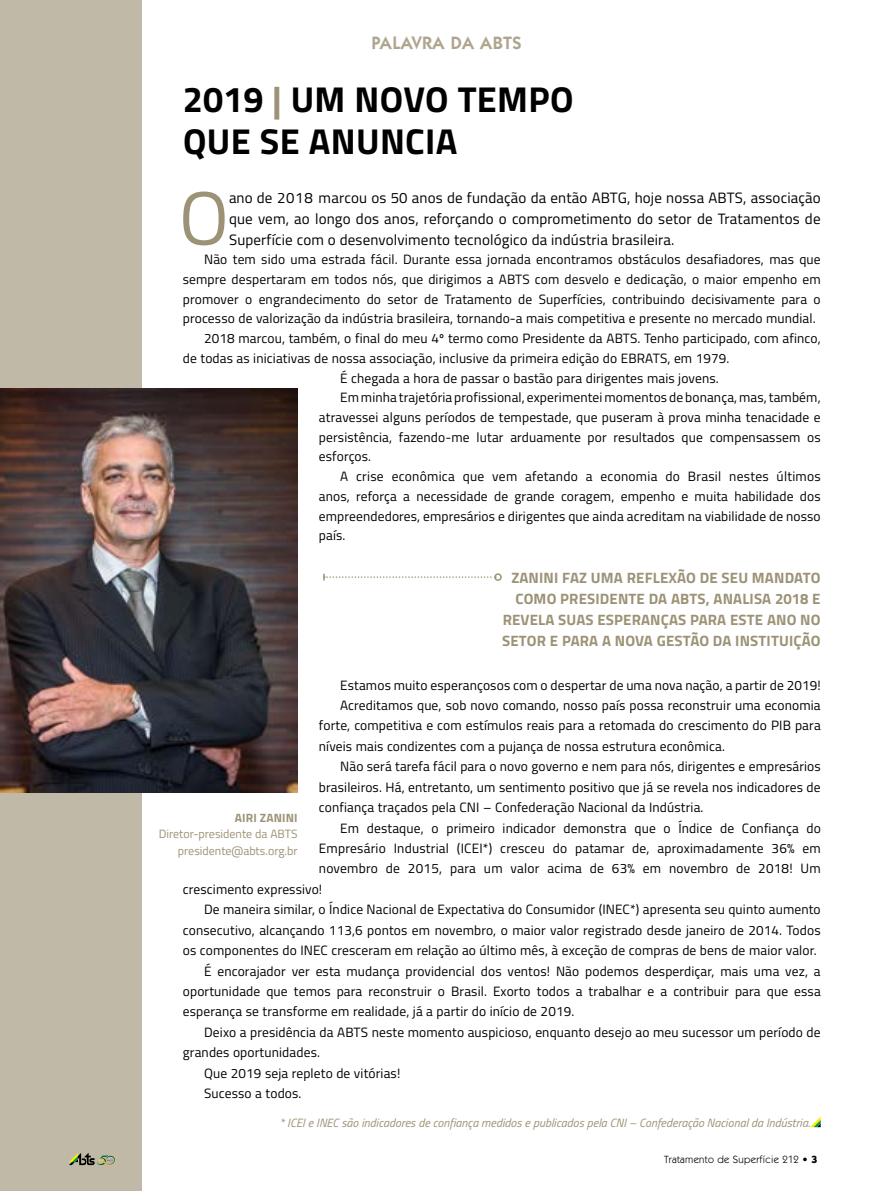
<style>
.page{position:relative;width:893px;height:1191px;background:#fff}
.page>*{position:absolute;margin:0;border:0;box-sizing:border-box;transform-origin:0 0}
.t1{font:75.75px "Titillium";color:#9c9276}
.t2{font:700 36px/42px "Titillium";letter-spacing:.01em;color:#000}
.t3{font:600 18px "ITC Kabel Std";letter-spacing:.02em;color:#aea58e}
.t4{font:15px/21px "Titillium";letter-spacing:.01em;color:#000;text-align:justify}
.t5{font:700 15px/21px "Titillium";letter-spacing:.01em;color:#9c9276;text-align:right}
.t6{font:13.5px "Titillium";letter-spacing:.01em;color:#000}
.t7{font:italic 12px "Titillium";color:#9c9276}
.t8{font:12px/16.5px "Titillium";color:#9c9276;text-align:right}
.t9{font:700 12px "Titillium";letter-spacing:.01em;color:#9c9276}
.t10{font:10.5px "ITC Kabel Std";letter-spacing:.03em;color:#000}
.s1{color:#9c9276}
.s2{font-weight:700}
</style>
<div class="page">
<svg style="left:810px;top:1116px;width:11px;height:11px"></svg>
<div style="left:0;top:0;width:142px;height:1191px;background:#c1b9a8"></div>
<img style="left:0;top:388px;width:298px;height:404px">
<svg style="left:323px;top:574px;width:169px;height:6px"></svg>
<div style="left:494px;top:573px;width:8px;height:8px;border:2px solid #9c9276;border-radius:50%"></div>
<svg style="left:69px;top:1153px;width:47px;height:12px"></svg>
<h3 class="t3" style="left:372px;top:32px;width:151px">PALAVRA DA ABTS</h3>
<h2 class="t2" style="left:183px;top:77px;width:392px">2019 <span class="s1">|</span> UM NOVO TEMPO<br>QUE SE ANUNCIA</h2>
<h1 class="t1" style="left:179px;top:163px;width:51px">O</h1>
<p class="t4" style="left:229px;top:186px;width:593px">ano de 2018 marcou os 50 anos de fundação da então ABTG, hoje nossa ABTS, associação que vem, ao longo dos anos, reforçando o comprometimento do setor de Tratamentos de Superfície com o desenvolvimento tecnológico da indústria brasileira.</p>
<p class="t6" style="left:204px;top:250px;width:618px">Não tem sido uma estrada fácil. Durante essa jornada encontramos obstáculos desafiadores, mas que</p>
<p class="t6" style="left:183px;top:269px;width:639px">sempre despertaram em todos nós, que dirigimos a ABTS com desvelo e dedicação, o maior empenho em</p>
<p class="t6" style="left:183px;top:289px;width:639px">promover o engrandecimento do setor de Tratamento de Superfícies, contribuindo decisivamente para o</p>
<p class="t6" style="left:183px;top:309px;width:634px">processo de valorização da indústria brasileira, tornando-a mais competitiva e presente no mercado mundial.</p>
<p class="t6" style="left:204px;top:328px;width:618px">2018 marcou, também, o final do meu 4º termo como Presidente da ABTS. Tenho participado, com afinco,</p>
<p class="t6" style="left:183px;top:348px;width:548px">de todas as iniciativas de nossa associação, inclusive da primeira edição do EBRATS, em 1979.</p>
<p class="t6" style="left:340px;top:368px;width:380px">É chegada a hora de passar o bastão para dirigentes mais jovens.</p>
<p class="t6" style="left:340px;top:388px;width:482px">Em minha trajetória profissional, experimentei momentos de bonança, mas, também,</p>
<p class="t6" style="left:319px;top:407px;width:503px">atravessei alguns períodos de tempestade, que puseram à prova minha tenacidade e</p>
<p class="t6" style="left:319px;top:427px;width:503px">persistência, fazendo-me lutar arduamente por resultados que compensassem os</p>
<p class="t6" style="left:319px;top:447px;width:54px">esforços.</p>
<p class="t6" style="left:340px;top:466px;width:482px">A crise econômica que vem afetando a economia do Brasil nestes últimos</p>
<p class="t6" style="left:319px;top:486px;width:503px">anos, reforça a necessidade de grande coragem, empenho e muita habilidade dos</p>
<p class="t6" style="left:319px;top:506px;width:503px">empreendedores, empresários e dirigentes que ainda acreditam na viabilidade de nosso</p>
<p class="t6" style="left:319px;top:525px;width:28px">país.</p>
<p class="t5" style="left:502px;top:566px;width:320px">ZANINI FAZ UMA REFLEXÃO DE SEU MANDATO COMO PRESIDENTE DA ABTS, ANALISA 2018 E REVELA SUAS ESPERANÇAS PARA ESTE ANO NO SETOR E PARA A NOVA GESTÃO DA INSTITUIÇÃO</p>
<p class="t6" style="left:340px;top:675px;width:482px">Estamos muito esperançosos com o despertar de uma nova nação, a partir de 2019!</p>
<p class="t6" style="left:340px;top:695px;width:482px">Acreditamos que, sob novo comando, nosso país possa reconstruir uma economia</p>
<p class="t6" style="left:319px;top:716px;width:503px">forte, competitiva e com estímulos reais para a retomada do crescimento do PIB para</p>
<p class="t6" style="left:319px;top:736px;width:407px">níveis mais condizentes com a pujança de nossa estrutura econômica.</p>
<p class="t6" style="left:340px;top:756px;width:482px">Não será tarefa fácil para o novo governo e nem para nós, dirigentes e empresários</p>
<p class="t6" style="left:319px;top:777px;width:503px">brasileiros. Há, entretanto, um sentimento positivo que já se revela nos indicadores de</p>
<p class="t6" style="left:319px;top:797px;width:386px">confiança traçados pela CNI – Confederação Nacional da Indústria.</p>
<p class="t6" style="left:340px;top:818px;width:482px">Em destaque, o primeiro indicador demonstra que o Índice de Confiança do</p>
<p class="t6" style="left:319px;top:838px;width:503px">Empresário Industrial (ICEI*) cresceu do patamar de, aproximadamente 36% em</p>
<p class="t6" style="left:319px;top:859px;width:503px">novembro de 2015, para um valor acima de 63% em novembro de 2018! Um</p>
<p class="t6" style="left:183px;top:879px;width:141px">crescimento expressivo!</p>
<p class="t6" style="left:204px;top:899px;width:618px">De maneira similar, o Índice Nacional de Expectativa do Consumidor (INEC*) apresenta seu quinto aumento</p>
<p class="t6" style="left:183px;top:920px;width:639px">consecutivo, alcançando 113,6 pontos em novembro, o maior valor registrado desde janeiro de 2014. Todos</p>
<p class="t6" style="left:183px;top:940px;width:635px">os componentes do INEC cresceram em relação ao último mês, à exceção de compras de bens de maior valor.</p>
<p class="t6" style="left:204px;top:961px;width:618px">É encorajador ver esta mudança providencial dos ventos! Não podemos desperdiçar, mais uma vez, a</p>
<p class="t6" style="left:183px;top:981px;width:639px">oportunidade que temos para reconstruir o Brasil. Exorto todos a trabalhar e a contribuir para que essa</p>
<p class="t6" style="left:183px;top:1002px;width:393px">esperança se transforme em realidade, já a partir do início de 2019.</p>
<p class="t6" style="left:204px;top:1022px;width:618px">Deixo a presidência da ABTS neste momento auspicioso, enquanto desejo ao meu sucessor um período de</p>
<p class="t6" style="left:183px;top:1042px;width:139px">grandes oportunidades.</p>
<p class="t6" style="left:204px;top:1063px;width:198px">Que 2019 seja repleto de vitórias!</p>
<p class="t6" style="left:204px;top:1083px;width:99px">Sucesso a todos.</p>
<p class="t7" style="left:279px;top:1114px;width:532px">* ICEI e INEC são indicadores de confiança medidos e publicados pela CNI – Confederação Nacional da Indústria.</p>
<p class="t9" style="left:235px;top:808px;width:64px">AIRI ZANINI</p>
<p class="t8" style="left:159px;top:825px;width:140px">Diretor-presidente da ABTS presidente@abts.org.br</p>
<p class="t10" style="left:664px;top:1153px;width:155px">Tratamento de Superfície 212 <span class="s2">• 3</span></p>
</div>
